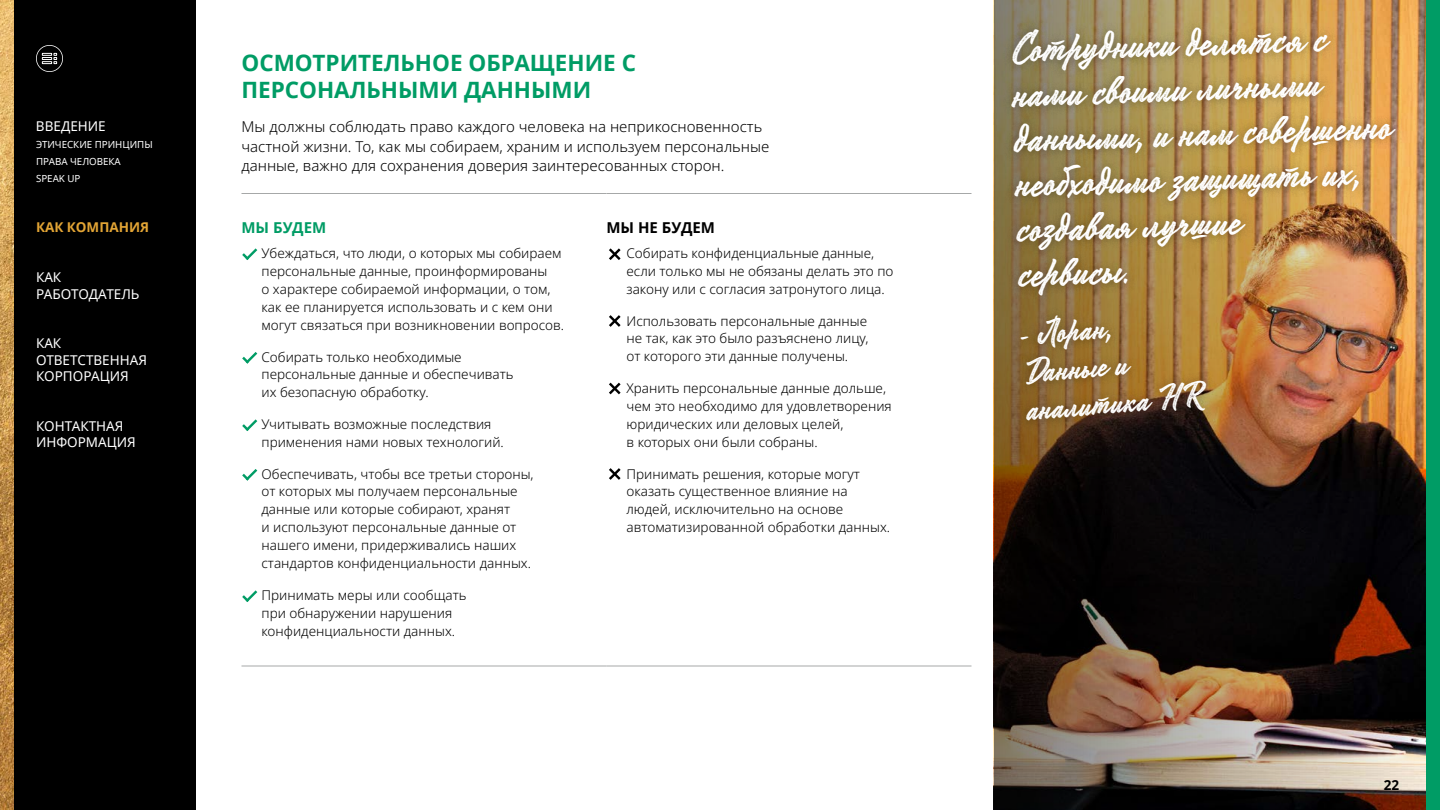
<style>
.page{position:relative;width:1440px;height:810px;background:#fff}
.page>*{position:absolute;margin:0;border:0;box-sizing:border-box;transform-origin:0 0}
.t1{font:42px/45px "Mojito Web Stamp";color:#fff}
.t2{font:33.75px/37.5px "Mojito Web Stamp";color:#fff}
.t3{font:700 22.5px/27px "Noto Sans";color:#009c65}
.t4{font:300 15px/19.5px "Noto Sans";color:#000}
.t5{font:700 15px "Noto Sans";color:#000}
.t6{font:700 15px "Noto Sans";color:#009c65}
.t7{font:300 13.5px/18px "Noto Sans";color:#000}
.t8{font:13.5px/16.2px "Noto Sans";color:#fff}
.t9{font:700 13.5px "Noto Sans";color:#e3a535}
.t10{font:700 13.5px "Noto Sans";color:#000}
.t11{font:9.75px/17.2px "Noto Sans";color:#fff}
</style>
<div class="page">
<img style="left:994px;top:0;width:432px;height:810px">
<div style="left:1002px;top:18px;width:404px;height:288px;background:#000;opacity:.33"></div>
<div style="left:1012px;top:306px;width:204px;height:125px;background:#000;opacity:.33"></div>
<div style="left:14px;top:0;width:182px;height:810px;background:#000"></div>
<img style="left:0;top:0;width:14px;height:810px">
<div style="left:1426px;top:0;width:14px;height:810px;background:#009c65"></div>
<hr style="left:242px;top:193px;width:365px;height:1px;background:#a6a8a8">
<hr style="left:607px;top:193px;width:365px;height:1px;background:#a6a8a8">
<hr style="left:242px;top:666px;width:365px;height:1px;background:#a6a8a8">
<hr style="left:607px;top:666px;width:365px;height:1px;background:#a6a8a8">
<svg style="left:242px;top:248px;width:15px;height:12px"></svg>
<svg style="left:242px;top:352px;width:15px;height:12px"></svg>
<svg style="left:242px;top:419px;width:15px;height:12px"></svg>
<svg style="left:242px;top:469px;width:15px;height:12px"></svg>
<svg style="left:242px;top:590px;width:15px;height:12px"></svg>
<svg style="left:609px;top:248px;width:12px;height:12px"></svg>
<svg style="left:609px;top:315px;width:12px;height:12px"></svg>
<svg style="left:609px;top:383px;width:12px;height:11px"></svg>
<svg style="left:609px;top:468px;width:12px;height:12px"></svg>
<svg style="left:36px;top:45px;width:27px;height:27px"></svg>
<p class="t8" style="left:36px;top:117px;width:71px">ВВЕДЕНИЕ</p>
<p class="t11" style="left:36px;top:136px;width:118px">ЭТИЧЕСКИЕ ПРИНЦИПЫ<br>ПРАВА ЧЕЛОВЕКА<br>SPEAK UP</p>
<p class="t9" style="left:36px;top:218px;width:115px">КАК КОМПАНИЯ</p>
<p class="t8" style="left:36px;top:269px;width:105px">КАК<br>РАБОТОДАТЕЛЬ</p>
<p class="t8" style="left:36px;top:335px;width:113px">КАК<br>ОТВЕТСТВЕННАЯ<br>КОРПОРАЦИЯ</p>
<p class="t8" style="left:36px;top:417px;width:101px">КОНТАКТНАЯ<br>ИНФОРМАЦИЯ</p>
<h3 class="t3" style="left:242px;top:48px;width:396px">ОСМОТРИТЕЛЬНОЕ ОБРАЩЕНИЕ С<br>ПЕРСОНАЛЬНЫМИ ДАННЫМИ</h3>
<p class="t4" style="left:242px;top:117px;width:529px">Мы должны соблюдать право каждого человека на неприкосновенность частной жизни. То, как мы собираем, храним и используем персональные данные, важно для сохранения доверия заинтересованных сторон.</p>
<p class="t6" style="left:242px;top:216px;width:86px">МЫ БУДЕМ</p>
<p class="t7" style="left:262px;top:244px;width:304px">Убеждаться, что люди, о которых мы собираем персональные данные, проинформированы<br>о характере собираемой информации, о том, как ее планируется использовать и с кем они могут связаться при возникновении вопросов.</p>
<p class="t7" style="left:262px;top:348px;width:254px">Собирать только необходимые персональные данные и обеспечивать их безопасную обработку.</p>
<p class="t7" style="left:262px;top:415px;width:244px">Учитывать возможные последствия применения нами новых технологий.</p>
<p class="t7" style="left:262px;top:465px;width:274px">Обеспечивать, чтобы все третьи стороны, от которых мы получаем персональные данные или которые собирают, хранят<br>и используют персональные данные от нашего имени, придерживались наших стандартов конфиденциальности данных.</p>
<p class="t7" style="left:262px;top:586px;width:207px">Принимать меры или сообщать при обнаружении нарушения конфиденциальности данных.</p>
<p class="t5" style="left:607px;top:216px;width:110px">МЫ НЕ БУДЕМ</p>
<p class="t7" style="left:627px;top:244px;width:269px">Собирать конфиденциальные данные, если только мы не обязаны делать это по закону или с согласия затронутого лица.</p>
<p class="t7" style="left:627px;top:312px;width:243px;text-align:justify">Использовать персональные данные не так, как это было разъяснено лицу, от которого эти данные получены.</p>
<p class="t7" style="left:627px;top:379px;width:267px">Хранить персональные данные дольше, чем это необходимо для удовлетворения юридических или деловых целей,<br>в которых они были собраны.</p>
<p class="t7" style="left:627px;top:465px;width:265px">Принимать решения, которые могут оказать существенное влияние на людей, исключительно на основе автоматизированной обработки данных.</p>
<h1 class="t1" style="left:1009px;top:25px;width:379px;rotate:-2deg">Сотрудники делятся с нами своими личными данными, и нам совершенно необходимо защищать их, создавая лучшие<br>сервисы.</h1>
<h2 class="t2" style="left:1017px;top:316px;width:178px;rotate:-5deg">- Лоран,<br>Данные и аналитика HR</h2>
<p class="t10" style="left:1384px;top:776px;width:17px">22</p>
</div>
